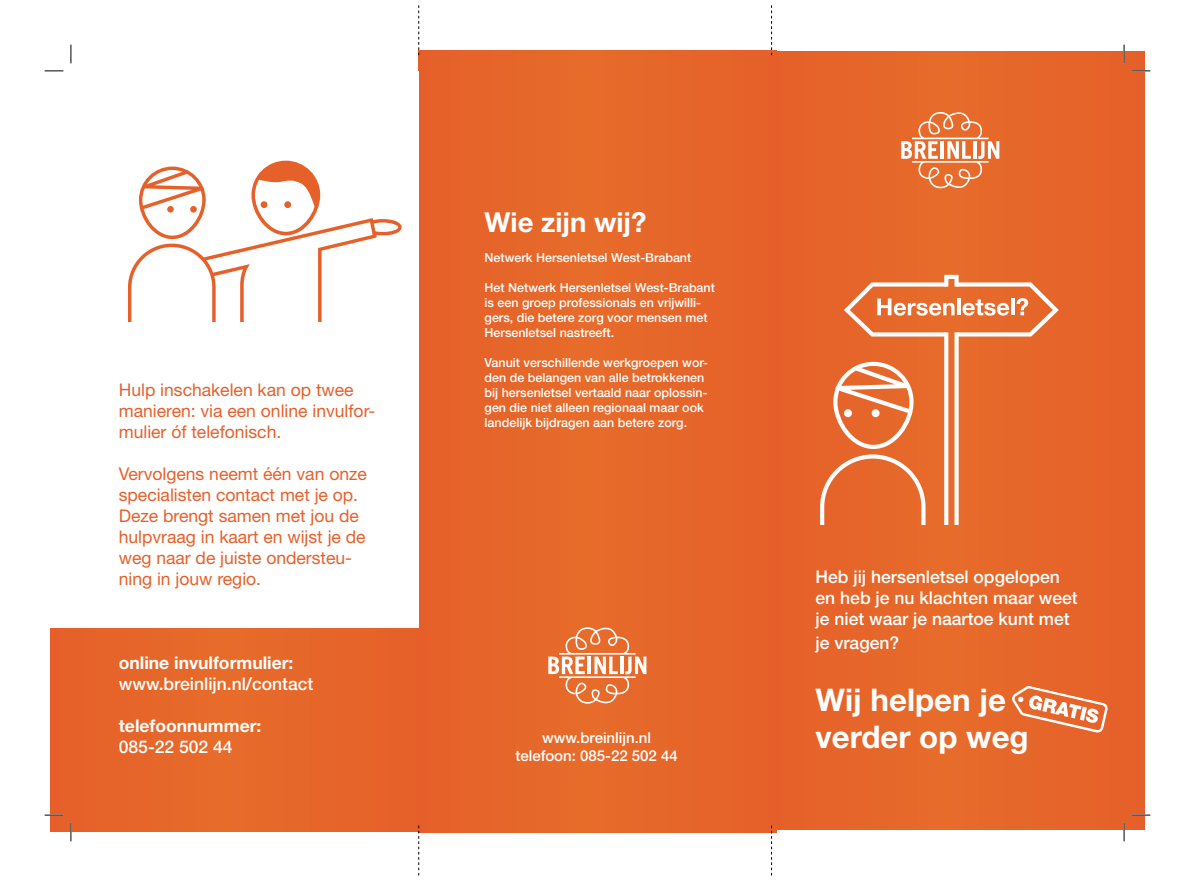
<style>
.page{position:relative;width:1195px;height:886px;background:#fff}
.page>*{position:absolute;margin:0;border:0;box-sizing:border-box;transform-origin:0 0}
.t1{font:700 31.25px/37.5px "Helvetica Neue";color:#fff}
.t2{font:700 27.5px "Helvetica Neue";color:#fff}
.t3{font:17.5px/21px "Helvetica Neue";color:#e65f2a}
.t4{font:500 17.5px/21px "Helvetica Neue";color:#fff}
.t5{font:700 17.5px "Helvetica Neue";color:#fff}
.t6{font:500 15px/18px "Helvetica Neue";color:#fff;text-align:center}
.t7{font:500 12.5px/15px "Helvetica Neue";color:#fff}
</style>
<div class="page">
<div style="left:418px;top:50px;width:358px;height:782px;background:#e6652a"></div>
<div style="left:51px;top:628px;width:372px;height:203px;background:#e6652a"></div>
<div style="left:771px;top:52px;width:372px;height:777px;background:#e6642a"></div>
<svg style="left:418px;top:5px;width:1px;height:50px"></svg>
<svg style="left:418px;top:825px;width:1px;height:50px"></svg>
<svg style="left:771px;top:5px;width:1px;height:50px"></svg>
<svg style="left:771px;top:825px;width:1px;height:50px"></svg>
<svg style="left:820px;top:275px;width:238px;height:249px"></svg>
<svg style="left:901px;top:112px;width:98px;height:76px"></svg>
<svg style="left:548px;top:627px;width:98px;height:77px"></svg>
<svg style="left:128px;top:161px;width:273px;height:160px"></svg>
<svg style="left:1012px;top:686px;width:95px;height:47px"></svg>
<svg style="left:45px;top:70px;width:18px;height:2px"></svg>
<svg style="left:1131px;top:70px;width:18px;height:2px"></svg>
<svg style="left:45px;top:814px;width:18px;height:2px"></svg>
<svg style="left:1131px;top:814px;width:18px;height:2px"></svg>
<svg style="left:70px;top:45px;width:2px;height:18px"></svg>
<svg style="left:70px;top:822px;width:2px;height:19px"></svg>
<svg style="left:1122px;top:45px;width:2px;height:18px"></svg>
<svg style="left:1122px;top:822px;width:2px;height:19px"></svg>
<h3 class="t3" style="left:119px;top:379px;width:258px">Hulp inschakelen kan op twee manieren: via een online invulfor&shy;mulier óf telefonisch.</h3>
<h3 class="t3" style="left:119px;top:463px;width:249px">Vervolgens neemt één van onze specialisten contact met je op.<br>Deze brengt samen met jou de hulpvraag in kaart en wijst je de weg naar de juiste ondersteu&shy;ning in jouw regio.</h3>
<h3 class="t5" style="left:119px;top:652px;width:176px">online invulformulier:</h3>
<h3 class="t4" style="left:119px;top:673px;width:196px">www.breinlijn.nl/contact</h3>
<h3 class="t5" style="left:119px;top:715px;width:144px">telefoonnummer:</h3>
<h3 class="t4" style="left:119px;top:736px;width:115px">085-22 502 44</h3>
<h2 class="t2" style="left:484px;top:205px;width:163px">Wie zijn wij?</h2>
<p class="t7" style="left:484px;top:250px;width:208px">Netwerk Hersenletsel West-Brabant</p>
<p class="t7" style="left:484px;top:280px;width:232px">Het Netwerk Hersenletsel West-Brabant is een groep professionals en vrijwilli&shy;gers, die betere zorg voor mensen met Hersenletsel nastreeft.</p>
<p class="t7" style="left:484px;top:355px;width:225px">Vanuit verschillende werkgroepen wor&shy;den de belangen van alle betrokkenen bij hersenletsel vertaald naar oplossin&shy;gen die niet alleen regionaal maar ook landelijk bijdragen aan betere zorg.</p>
<p class="t6" style="left:515px;top:728px;width:164px">www.breinlijn.nl telefoon: 085-22 502 44</p>
<h3 class="t4" style="left:815px;top:566px;width:263px">Heb jij hersenletsel opgelopen en heb je nu klachten maar weet je niet waar je naartoe kunt met</h3>
<h3 class="t4" style="left:815px;top:632px;width:85px">je vragen?</h3>
<h1 class="t1" style="left:815px;top:680px;width:215px">Wij helpen je verder op weg</h1>
</div>
